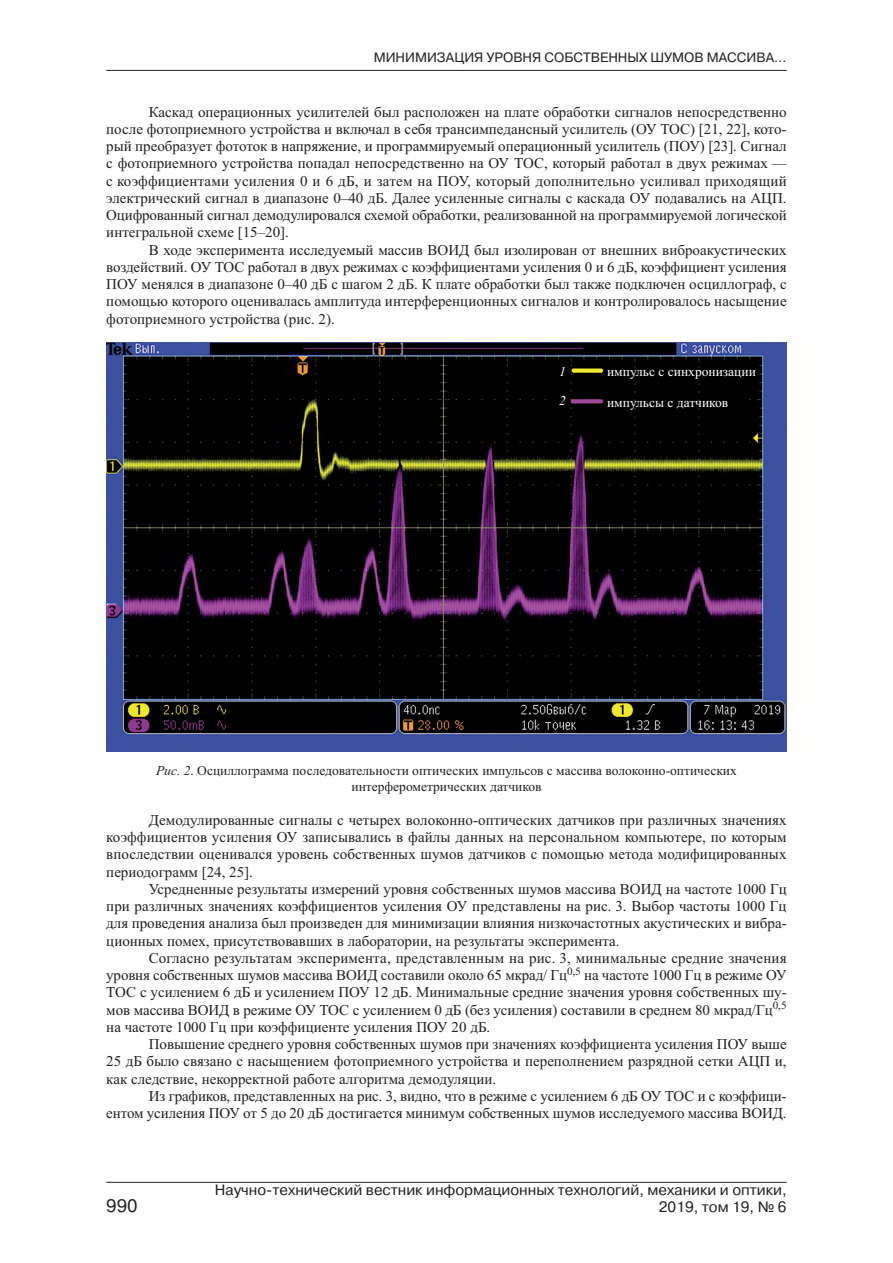
<style>
.page{position:relative;width:893px;height:1263px;background:#fff}
.page>*{position:absolute;margin:0;border:0;box-sizing:border-box;transform-origin:0 0}
.t1{font:18px "Pragmatica C";color:#231f20}
.t2{font:15px/17.2px "Times New Roman";color:#231f20;text-align:justify}
.t3{font:15px "Pragmatica C";color:#231f20}
.t4{font:13.5px/15.6px "Times New Roman";color:#231f20;text-align:center}
.t5{font:13.5px "Pragmatica C";color:#231f20}
.t6{font:13.5px "Times New Roman";color:#fff}
.t7{font:italic 13.5px "Times New Roman";color:#fff}
.s1{font-style:italic}
</style>
<div class="page">
<hr style="left:106px;top:1182px;width:681px;height:1px;background:#231f20">
<img style="left:106px;top:343px;width:681px;height:408px">
<hr style="left:106px;top:70px;width:681px;height:1px;background:#231f20">
<p class="t5" style="left:374px;top:52px;width:414px">МИНИМИЗАЦИЯ УРОВНЯ СОБСТВЕННЫХ ШУМОВ МАССИВА...</p>
<p class="t2" style="left:106px;top:104px;width:682px;text-indent:43px">Каскад операционных усилителей был расположен на плате обработки сигналов непосредственно после фотоприемного устройства и включал в себя трансимпедансный усилитель (ОУ ТОС) [21, 22], кото&shy;рый преобразует фототок в напряжение, и программируемый операционный усилитель (ПОУ) [23]. Сигнал с фотоприемного устройства попадал непосредственно на ОУ ТОС, который работал в двух режимах — с коэффициентами усиления 0 и 6 дБ, и затем на ПОУ, который дополнительно усиливал приходящий электрический сигнал в диапазоне 0–40 дБ. Далее усиленные сигналы с каскада ОУ подавались на АЦП.<br>Оцифрованный сигнал демодулировался схемой обработки, реализованной на программируемой логической интегральной схеме [15–20].</p>
<p class="t2" style="left:106px;top:242px;width:682px;text-indent:43px">В ходе эксперимента исследуемый массив ВОИД был изолирован от внешних виброакустических воздействий. ОУ ТОС работал в двух режимах с коэффициентами усиления 0 и 6 дБ, коэффициент усиления ПОУ менялся в диапазоне 0–40 дБ с шагом 2 дБ. К плате обработки был также подключен осциллограф, с помощью которого оценивалась амплитуда интерференционных сигналов и контролировалось насыщение фотоприемного устройства (рис. 2).</p>
<p class="t7" style="left:559px;top:366px;width:8px">1</p>
<p class="t7" style="left:559px;top:396px;width:8px">2</p>
<p class="t6" style="left:607px;top:366px;width:150px">импульс с синхронизации</p>
<p class="t6" style="left:607px;top:398px;width:123px">импульсы с датчиков</p>
<p class="t4" style="left:156px;top:764px;width:582px"><span class="s1">Рис. 2</span>. Осциллограмма последовательности оптических импульсов с массива волоконно-оптических интерферометрических датчиков</p>
<p class="t2" style="left:106px;top:813px;width:682px;text-indent:43px">Демодулированные сигналы с четырех волоконно-оптических датчиков при различных значениях коэффициентов усиления ОУ записывались в файлы данных на персональном компьютере, по которым впоследствии оценивался уровень собственных шумов датчиков с помощью метода модифицированных периодограмм [24, 25].</p>
<p class="t2" style="left:106px;top:882px;width:682px;text-indent:43px">Усредненные результаты измерений уровня собственных шумов массива ВОИД на частоте 1000 Гц при различных значениях коэффициентов усиления ОУ представлены на рис. 3. Выбор частоты 1000 Гц для проведения анализа был произведен для минимизации влияния низкочастотных акустических и вибра&shy;ционных помех, присутствовавших в лаборатории, на результаты эксперимента.</p>
<p class="t2" style="left:106px;top:951px;width:682px;text-indent:43px">Согласно результатам эксперимента, представленным на рис. 3, минимальные средние значения уровня собственных шумов массива ВОИД составили около 65 мкрад/ Гц<sup>0,5</sup> на частоте 1000 Гц в режиме ОУ ТОС с усилением 6 дБ и усилением ПОУ 12 дБ. Минимальные средние значения уровня собственных шу&shy;мов массива ВОИД в режиме ОУ ТОС с усилением 0 дБ (без усиления) составили в среднем 80 мкрад/Гц<sup>0,5 </sup>на частоте 1000 Гц при коэффициенте усиления ПОУ 20 дБ.</p>
<p class="t2" style="left:106px;top:1037px;width:682px;text-indent:43px">Повышение среднего уровня собственных шумов при значениях коэффициента усиления ПОУ выше 25 дБ было связано с насыщением фотоприемного устройства и переполнением разрядной сетки АЦП и, как следствие, некорректной работе алгоритма демодуляции.</p>
<p class="t2" style="left:106px;top:1089px;width:682px;text-align:right">Из графиков, представленных на рис. 3, видно, что в режиме с усилением 6 дБ ОУ ТОС и с коэффици-<br>ентом усиления ПОУ от 5 до 20 дБ достигается минимум собственных шумов исследуемого массива ВОИД.</p>
<p class="t3" style="left:215px;top:1185px;width:573px">Научно-технический вестник информационных технологий, механики и оптики,</p>
<p class="t1" style="left:106px;top:1199px;width:33px">990</p>
<p class="t3" style="left:659px;top:1201px;width:129px">2019, том 19, № 6</p>
</div>
